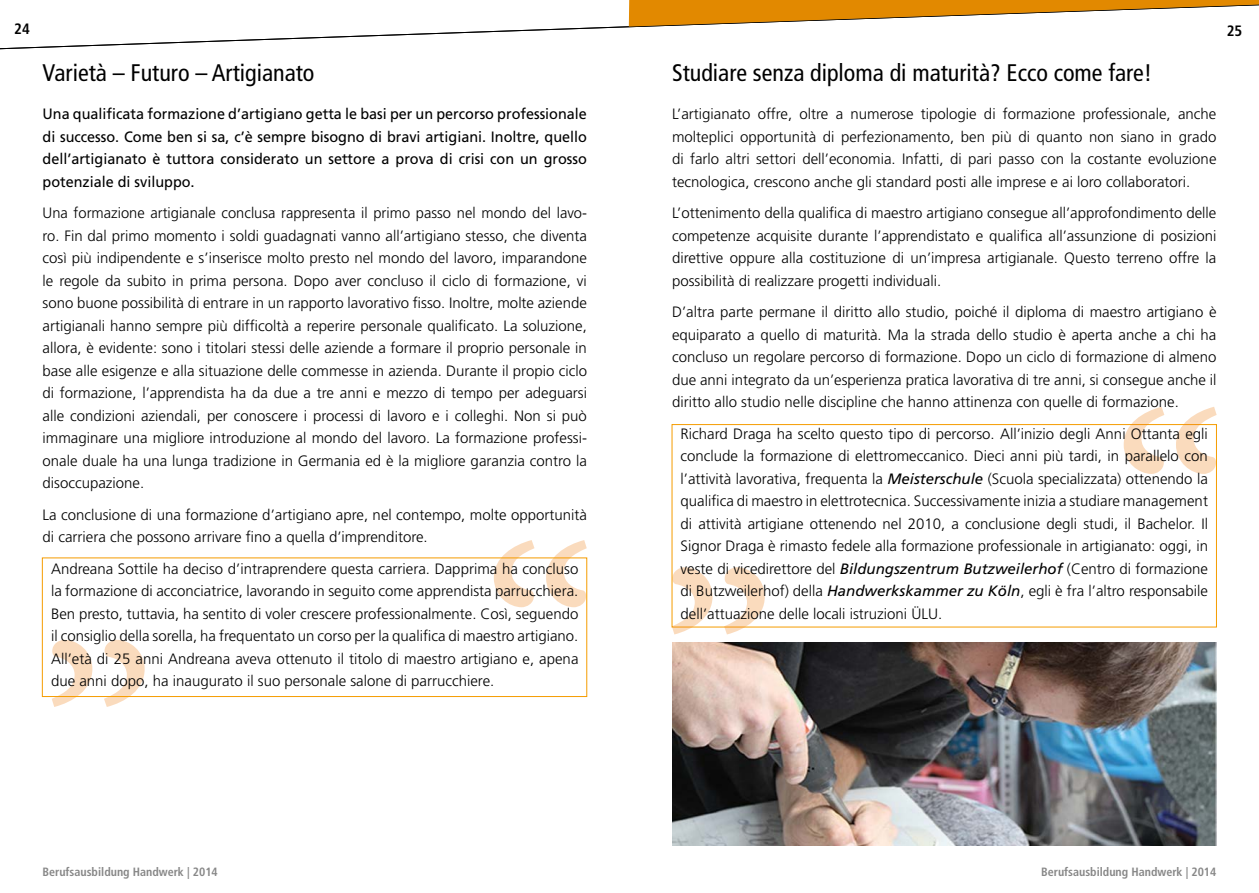
<style>
.page{position:relative;width:1259px;height:893px;background:#fff}
.page>*{position:absolute;margin:0;border:0;box-sizing:border-box;transform-origin:0 0}
.t1{font:condensed 24px "Frutiger";color:#000}
.t2{font:300 15px/22.5px "Frutiger";color:#000;text-align:justify}
.t3{font:15px/22.5px "Frutiger";color:#000;text-align:justify;scale:.96 1}
.t4{font:700 condensed 12px "Frutiger";color:#878787}
.s1{font-weight:400;font-style:italic}
</style>
<div class="page">
<svg style="left:0;top:18px;width:636px;height:32px"></svg>
<svg style="left:629px;top:0;width:630px;height:27px"></svg>
<div style="left:672px;top:424px;width:544px;height:203px;border:1px solid #f59c00"></div>
<svg style="left:494px;top:540px;width:93px;height:67px"></svg>
<svg style="left:52px;top:640px;width:93px;height:67px"></svg>
<div style="left:42px;top:558px;width:545px;height:139px;border:1px solid #f59c00"></div>
<img style="left:672px;top:642px;width:544px;height:203px">
<svg style="left:1123px;top:407px;width:93px;height:67px"></svg>
<svg style="left:672px;top:567px;width:93px;height:67px"></svg>
<h1 class="t1" style="left:43px;top:58px;width:273px">Varietà – Futuro – Artigianato</h1>
<p class="t3" style="left:43px;top:102px;width:568px">Una qualificata formazione d’artigiano getta le basi per un percorso professionale di successo. Come ben si sa, c’è sempre bisogno di bravi artigiani. Inoltre, quello dell’artigianato è tuttora considerato un settore a prova di crisi con un grosso potenziale di sviluppo.</p>
<p class="t2" style="left:43px;top:202px;width:546px">Una formazione artigianale conclusa rappresenta il primo passo nel mondo del lavo&shy;ro. Fin dal primo momento i soldi guadagnati vanno all’artigiano stesso, che diventa così più indipendente e s’inserisce molto presto nel mondo del lavoro, imparandone le regole da subito in prima persona. Dopo aver concluso il ciclo di formazione, vi sono buone possibilità di entrare in un rapporto lavorativo fisso. Inoltre, molte aziende artigianali hanno sempre più difficoltà a reperire personale qualificato. La soluzione, allora, è evidente: sono i titolari stessi delle aziende a formare il proprio personale in base alle esigenze e alla situazione delle commesse in azienda. Durante il propio ciclo di formazione, l’apprendista ha da due a tre anni e mezzo di tempo per adeguarsi alle condizioni aziendali, per conoscere i processi di lavoro e i colleghi. Non si può immaginare una migliore introduzione al mondo del lavoro. La formazione professi&shy;onale duale ha una lunga tradizione in Germania ed è la migliore garanzia contro la disoccupazione.</p>
<p class="t2" style="left:43px;top:503px;width:546px">La conclusione di una formazione d’artigiano apre, nel contempo, molte opportunità di carriera che possono arrivare fino a quella d’imprenditore.</p>
<p class="t2" style="left:51px;top:557px;width:529px">Andreana Sottile ha deciso d’intraprendere questa carriera. Dapprima ha concluso la formazione di acconciatrice, lavorando in seguito come apprendista parrucchiera.<br>Ben presto, tuttavia, ha sentito di voler crescere professionalmente. Così, seguendo il consiglio della sorella, ha frequentato un corso per la qualifica di maestro artigiano.<br>All’età di 25 anni Andreana aveva ottenuto il titolo di maestro artigiano e, apena due anni dopo, ha inaugurato il suo personale salone di parrucchiere.</p>
<p class="t4" style="left:43px;top:865px;width:177px">Berufsausbildung Handwerk | 2014</p>
<h1 class="t1" style="left:672px;top:58px;width:482px">Studiare senza diploma di maturità? Ecco come fare!</h1>
<p class="t2" style="left:672px;top:103px;width:546px">L’artigianato offre, oltre a numerose tipologie di formazione professionale, anche molteplici opportunità di perfezionamento, ben più di quanto non siano in grado di farlo altri settori dell’economia. Infatti, di pari passo con la costante evoluzione tecnologica, crescono anche gli standard posti alle imprese e ai loro collaboratori.</p>
<p class="t2" style="left:672px;top:202px;width:546px">L’ottenimento della qualifica di maestro artigiano consegue all’approfondimento delle competenze acquisite durante l’apprendistato e qualifica all’assunzione di posizioni direttive oppure alla costituzione di un’impresa artigianale. Questo terreno offre la possibilità di realizzare progetti individuali.</p>
<p class="t2" style="left:672px;top:301px;width:546px">D’altra parte permane il diritto allo studio, poiché il diploma di maestro artigiano è equiparato a quello di maturità. Ma la strada dello studio è aperta anche a chi ha concluso un regolare percorso di formazione. Dopo un ciclo di formazione di almeno due anni integrato da un’esperienza pratica lavorativa di tre anni, si consegue anche il diritto allo studio nelle discipline che hanno attinenza con quelle di formazione.</p>
<p class="t2" style="left:680px;top:422px;width:529px">Richard Draga ha scelto questo tipo di percorso. All’inizio degli Anni Ottanta egli conclude la formazione di elettromeccanico. Dieci anni più tardi, in parallelo con l’attività lavorativa, frequenta la <span class="s1">Meisterschule</span> (Scuola specializzata) ottenendo la qualifica di maestro in elettrotecnica. Successivamente inizia a studiare management di attività artigiane ottenendo nel 2010, a conclusione degli studi, il Bachelor. Il Signor Draga è rimasto fedele alla formazione professionale in artigianato: oggi, in veste di vicedirettore del <span class="s1">Bildungszentrum Butzweilerhof</span> (Centro di formazione di Butzweilerhof) della <span class="s1">Handwerkskammer zu Köln</span>, egli è fra l’altro responsabile dell’attuazione delle locali istruzioni ÜLU.</p>
<p class="t4" style="left:1041px;top:865px;width:177px">Berufsausbildung Handwerk | 2014</p>
</div>
